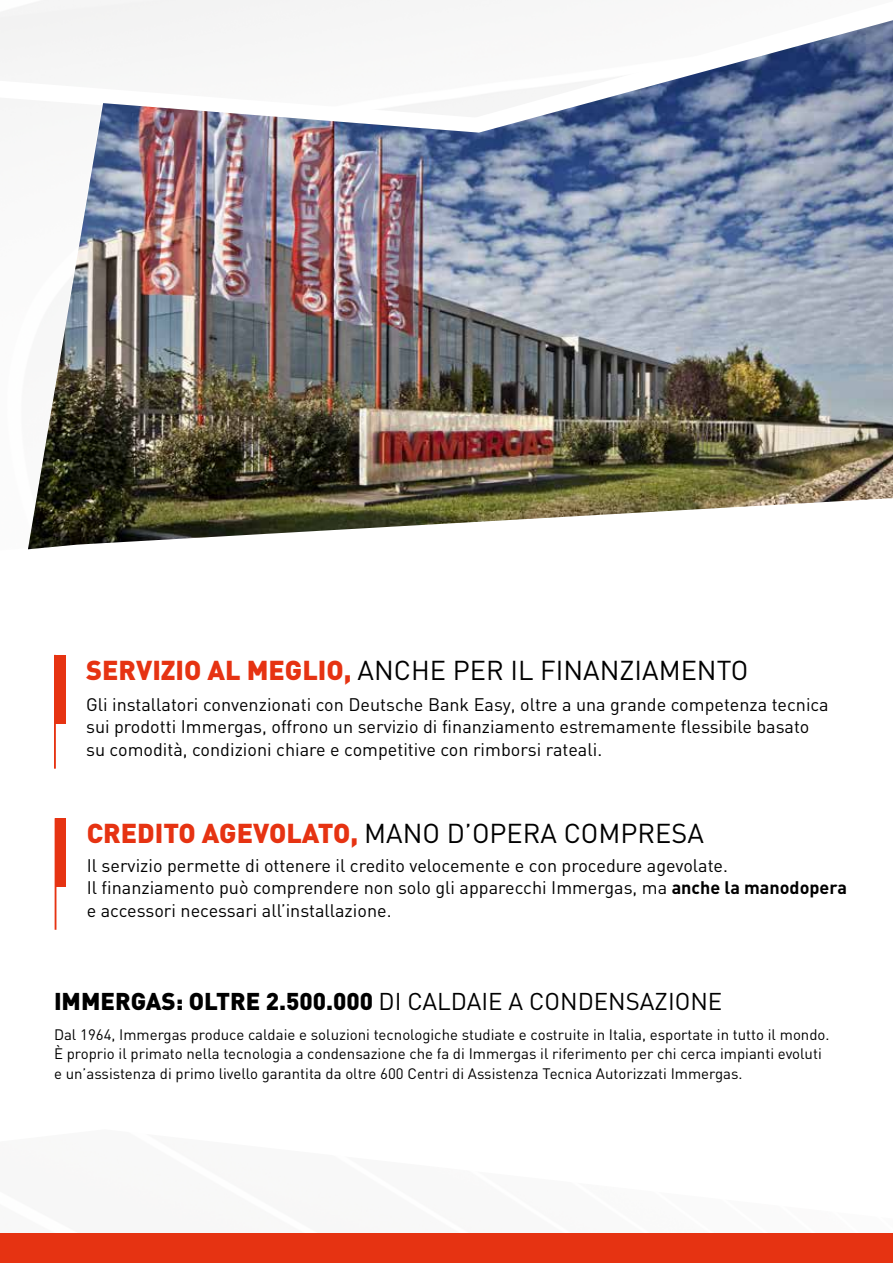
<style>
.page{position:relative;width:893px;height:1263px;background:#fff}
.page>*{position:absolute;margin:0;border:0;box-sizing:border-box;transform-origin:0 0}
.t1{font:27px "DIN";color:#000}
.t2{font:900 24px "DIN";color:#000}
.t3{font:18px/22.5px "DIN";color:#000}
.t4{font:15px/19.5px "DIN";color:#000}
.s1{font-weight:900;color:#e63312}
.s2{font-weight:700}
.s3{font-weight:400}
</style>
<div class="page">
<svg style="left:0;top:0;width:409px;height:930px"></svg>
<img style="left:28px;top:20px;width:865px;height:529px">
<img style="left:0;top:98px;width:102px;height:452px">
<div style="left:0;top:1233px;width:893px;height:30px;background:#e63312"></div>
<svg style="left:0;top:549px;width:28px;height:238px"></svg>
<hr style="left:54px;top:655px;width:2px;height:114px;background:#e63312">
<div style="left:55px;top:655px;width:10px;height:68px;background:#e63312"></div>
<hr style="left:55px;top:818px;width:1px;height:112px;background:#e63312">
<div style="left:56px;top:818px;width:10px;height:69px;background:#e63312"></div>
<h1 class="t1" style="left:86px;top:653px;width:664px"><span class="s1">SERVIZIO AL MEGLIO,</span> ANCHE PER IL FINANZIAMENTO</h1>
<p class="t3" style="left:86px;top:693px;width:744px">Gli installatori convenzionati con Deutsche Bank Easy, oltre a una grande competenza tecnica sui prodotti Immergas, offrono un servizio di finanziamento estremamente flessibile basato su comodità, condizioni chiare e competitive con rimborsi rateali.</p>
<h1 class="t1" style="left:87px;top:816px;width:619px"><span class="s1">CREDITO AGEVOLATO,</span> MANO D’OPERA COMPRESA</h1>
<p class="t3" style="left:87px;top:854px;width:762px">Il servizio permette di ottenere il credito velocemente e con procedure agevolate.<br>Il finanziamento può comprendere non solo gli apparecchi Immergas, ma <span class="s2">anche la manodopera </span>e accessori necessari all’installazione.</p>
<h2 class="t2" style="left:54px;top:985px;width:670px">IMMERGAS: OLTRE 2.500.000 <span class="s3">DI CALDAIE A CONDENSAZIONE</span></h2>
<p class="t4" style="left:54px;top:1024px;width:777px">Dal 1964, Immergas produce caldaie e soluzioni tecnologiche studiate e costruite in Italia, esportate in tutto il mondo.<br>È proprio il primato nella tecnologia a condensazione che fa di Immergas il riferimento per chi cerca impianti evoluti e un’assistenza di primo livello garantita da oltre 600 Centri di Assistenza Tecnica Autorizzati Immergas.</p>
</div>
